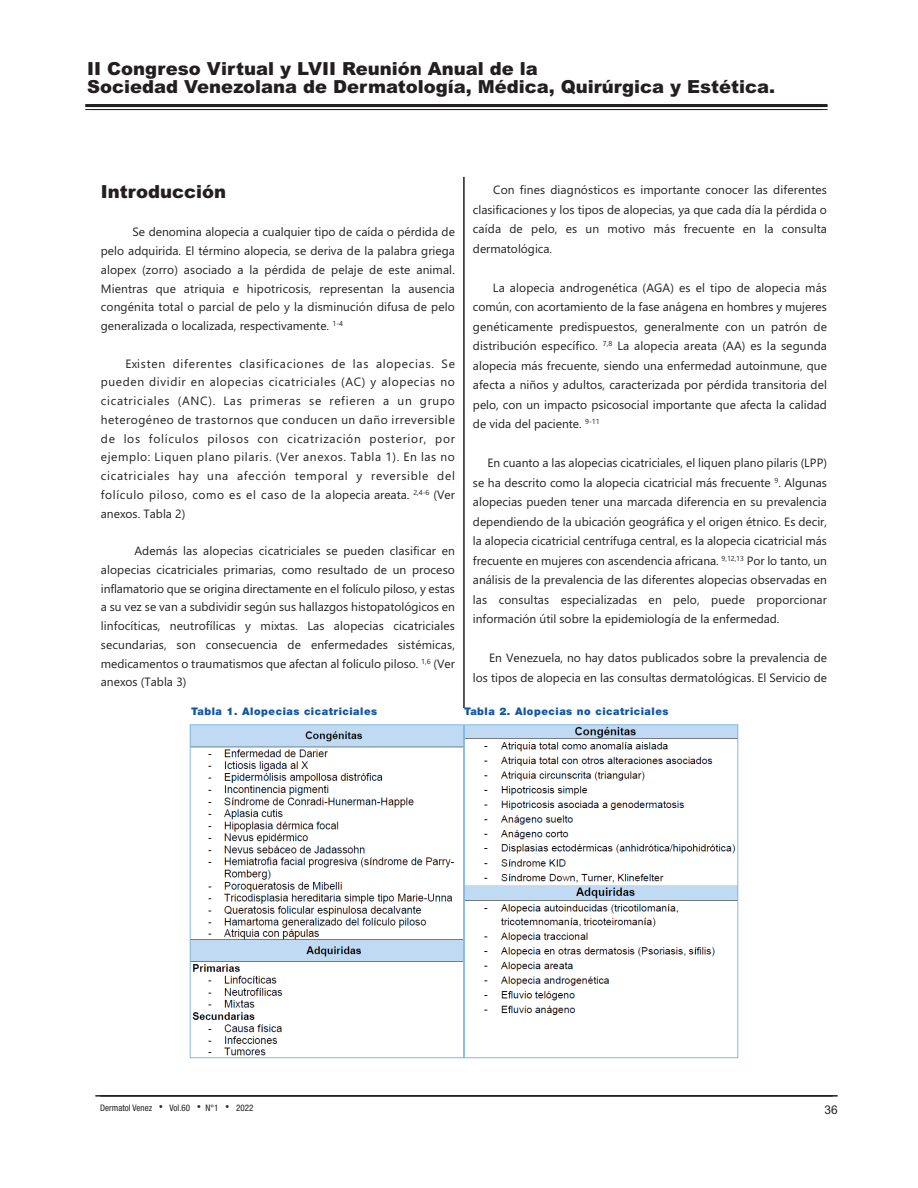
<style>
.page{position:relative;width:918px;height:1188px;background:#fff}
.page>*{position:absolute;margin:0;border:0;box-sizing:border-box;transform-origin:0 0}
.t1{font:900 18px/17.5px "Arial";color:#231f20}
.t2{font:12px/18.8px "Gadugi";color:#231f20;text-align:justify}
.t3{font:12px "Arial";color:#231f20}
.t4{font:900 10.5px "Helvetica Neue LT Std";letter-spacing:.05em;color:#1155a6}
.t5{font:condensed 9px "Helvetica Neue LT Std";color:#231f20}
</style>
<div class="page">
<hr style="left:90px;top:109px;width:738px;height:1px;background:#231f20">
<hr style="left:100px;top:1095px;width:738px;height:2px;background:#231f20">
<hr style="left:85px;top:104px;width:738px;height:3px;background:#231f20">
<hr style="left:85px;top:109px;width:738px;height:1px;background:#231f20">
<hr style="left:95px;top:1095px;width:738px;height:2px;background:#231f20">
<hr style="left:463px;top:177px;width:2px;height:865px;background:#231f20">
<img style="left:192px;top:726px;width:270px;height:330px">
<div style="left:190px;top:724px;width:274px;height:334px;border:1px solid #80b9dd"></div>
<img style="left:466px;top:726px;width:270px;height:289px">
<div style="left:464px;top:724px;width:274px;height:334px;border:1px solid #80b9dd"></div>
<h1 class="t1" style="left:87px;top:60px;width:690px">II Congreso Virtual y LVII Reunión Anual de la<br>Sociedad Venezolana de Dermatología, Médica, Quirúrgica y Estética.</h1>
<h1 class="t1" style="left:101px;top:183px;width:127px">Introducción</h1>
<p class="t2" style="left:101px;top:223px;width:356px;text-indent:32px">Se denomina alopecia a cualquier tipo de caída o pérdida de pelo adquirida. El término alopecia, se deriva de la palabra griega alopex (zorro) asociado a la pérdida de pelaje de este animal.<br>Mientras que atriquia e hipotricosis, representan la ausencia congénita total o parcial de pelo y la disminución difusa de pelo generalizada o localizada, respectivamente. <sup>1-4</sup></p>
<p class="t2" style="left:101px;top:354px;width:356px;text-indent:25px">Existen diferentes clasificaciones de las alopecias. Se pueden dividir en alopecias cicatriciales (AC) y alopecias no cicatriciales (ANC). Las primeras se refieren a un grupo heterogéneo de trastornos que conducen un daño irreversible de los folículos pilosos con cicatrización posterior, por ejemplo: Liquen plano pilaris. (Ver anexos. Tabla 1). En las no cicatriciales hay una afección temporal y reversible del folículo piloso, como es el caso de la alopecia areata. <sup>2,4-6</sup> (Ver anexos. Tabla 2)</p>
<p class="t2" style="left:101px;top:542px;width:356px;text-indent:33px">Además las alopecias cicatriciales se pueden clasificar en alopecias cicatriciales primarias, como resultado de un proceso inflamatorio que se origina directamente en el folículo piloso, y estas a su vez se van a subdividir según sus hallazgos histopatológicos en linfocíticas, neutrofílicas y mixtas. Las alopecias cicatriciales secundarias, son consecuencia de enfermedades sistémicas, medicamentos o traumatismos que afectan al folículo piloso. <sup>1,6</sup> (Ver anexos (Tabla 3)</p>
<p class="t2" style="left:473px;top:180px;width:356px;line-height:19.5px;text-indent:20px">Con fines diagnósticos es importante conocer las diferentes clasificaciones y los tipos de alopecias, ya que cada día la pérdida o caída de pelo, es un motivo más frecuente en la consulta dermatológica.</p>
<p class="t2" style="left:473px;top:278px;width:356px;line-height:19.5px;text-indent:20px">La alopecia androgenética (AGA) es el tipo de alopecia más común, con acortamiento de la fase anágena en hombres y mujeres genéticamente predispuestos, generalmente con un patrón de distribución específico. <sup>7,8</sup> La alopecia areata (AA) es la segunda alopecia más frecuente, siendo una enfermedad autoinmune, que afecta a niños y adultos, caracterizada por pérdida transitoria del pelo, con un impacto psicosocial importante que afecta la calidad de vida del paciente. <sup>9-11</sup></p>
<p class="t2" style="left:473px;top:453px;width:356px;line-height:19.5px;text-indent:15px">En cuanto a las alopecias cicatriciales, el liquen plano pilaris (LPP) se ha descrito como la alopecia cicatricial más frecuente <sup>9</sup>. Algunas alopecias pueden tener una marcada diferencia en su prevalencia dependiendo de la ubicación geográfica y el origen étnico. Es decir, la alopecia cicatricial centrífuga central, es la alopecia cicatricial más frecuente en mujeres con ascendencia africana. <sup>9,12,13</sup> Por lo tanto, un análisis de la prevalencia de las diferentes alopecias observadas en las consultas especializadas en pelo, puede proporcionar información útil sobre la epidemiología de la enfermedad.</p>
<p class="t2" style="left:473px;top:648px;width:356px;line-height:19.5px;text-align:right">En Venezuela, no hay datos publicados sobre la prevalencia de los tipos de alopecia en las consultas dermatológicas. El Servicio de</p>
<p class="t4" style="left:191px;top:708px;width:188px">Tabla 1. Alopecias cicatriciales</p>
<p class="t4" style="left:464px;top:708px;width:206px">Tabla 2. Alopecias no cicatriciales</p>
<p class="t5" style="left:100px;top:1105px;width:53px">Dermatol Venez</p>
<p class="t5" style="left:170px;top:1105px;width:22px">Vol.60</p>
<p class="t5" style="left:206px;top:1105px;width:14px">N°1</p>
<p class="t5" style="left:236px;top:1105px;width:19px">2022</p>
<p class="t3" style="left:824px;top:1103px;width:15px">36</p>
</div>
